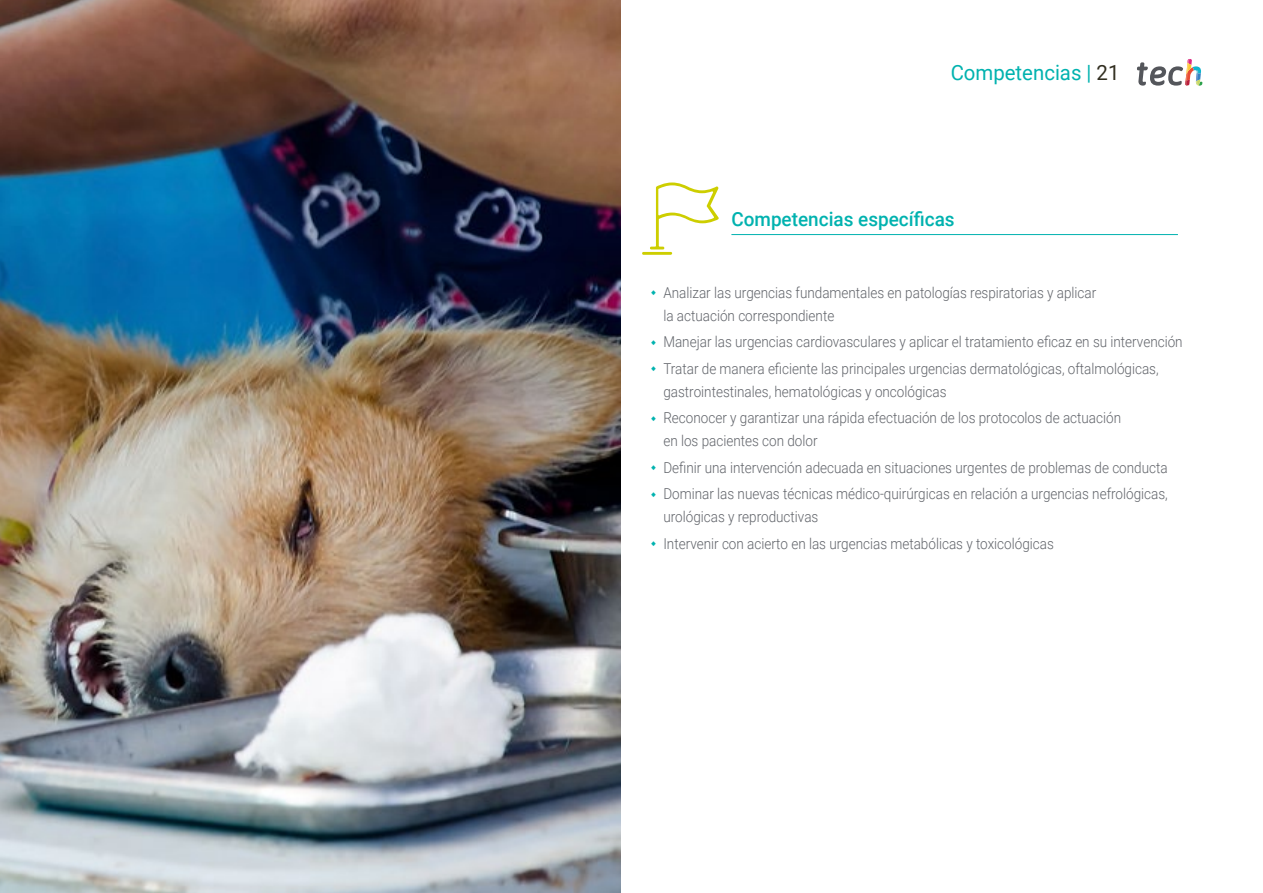
<style>
.page{position:relative;width:1263px;height:893px;background:#fff}
.page>*{position:absolute;margin:0;border:0;box-sizing:border-box;transform-origin:0 0}
.t1{font:21px "Roboto";color:#00b2af}
.t2{font:500 19.5px "Roboto";color:#00b2af}
.t3{font:300 15px/26.7px "Roboto";color:#61646a;scale:.9 1}
.s1{color:#312e20}
</style>
<div class="page">
<img style="left:0;top:0;width:621px;height:893px">
<hr style="left:731px;top:234px;width:447px;height:1px;background:#00b2af">
<svg style="left:1137px;top:59px;width:65px;height:27px"></svg>
<hr style="left:642px;top:252px;width:30px;height:3px;background:#cdce00">
<svg style="left:650px;top:182px;width:69px;height:67px"></svg>
<h1 class="t1" style="left:951px;top:57px;width:170px">Competencias | <span class="s1">21</span></h1>
<h2 class="t2" style="left:731px;top:206px;width:225px">Competencias específicas</h2>
<p class="t3" style="left:663px;top:281px;width:483px;line-height:22.5px">Analizar las urgencias fundamentales en patologías respiratorias y aplicar la actuación correspondiente</p>
<p class="t3" style="left:663px;top:328px;width:578px">Manejar las urgencias cardiovasculares y aplicar el tratamiento eficaz en su intervención<br>Tratar de manera eficiente las principales urgencias dermatológicas, oftalmológicas,</p>
<p class="t3" style="left:663px;top:377px;width:510px">gastrointestinales, hematológicas y oncológicas<br>Reconocer y garantizar una rápida efectuación de los protocolos de actuación</p>
<p class="t3" style="left:663px;top:427px;width:562px">en los pacientes con dolor<br>Definir una intervención adecuada en situaciones urgentes de problemas de conducta<br>Dominar las nuevas técnicas médico-quirúrgicas en relación a urgencias nefrológicas,</p>
<p class="t3" style="left:663px;top:503px;width:435px">urológicas y reproductivas<br>Intervenir con acierto en las urgencias metabólicas y toxicológicas</p>
</div>
